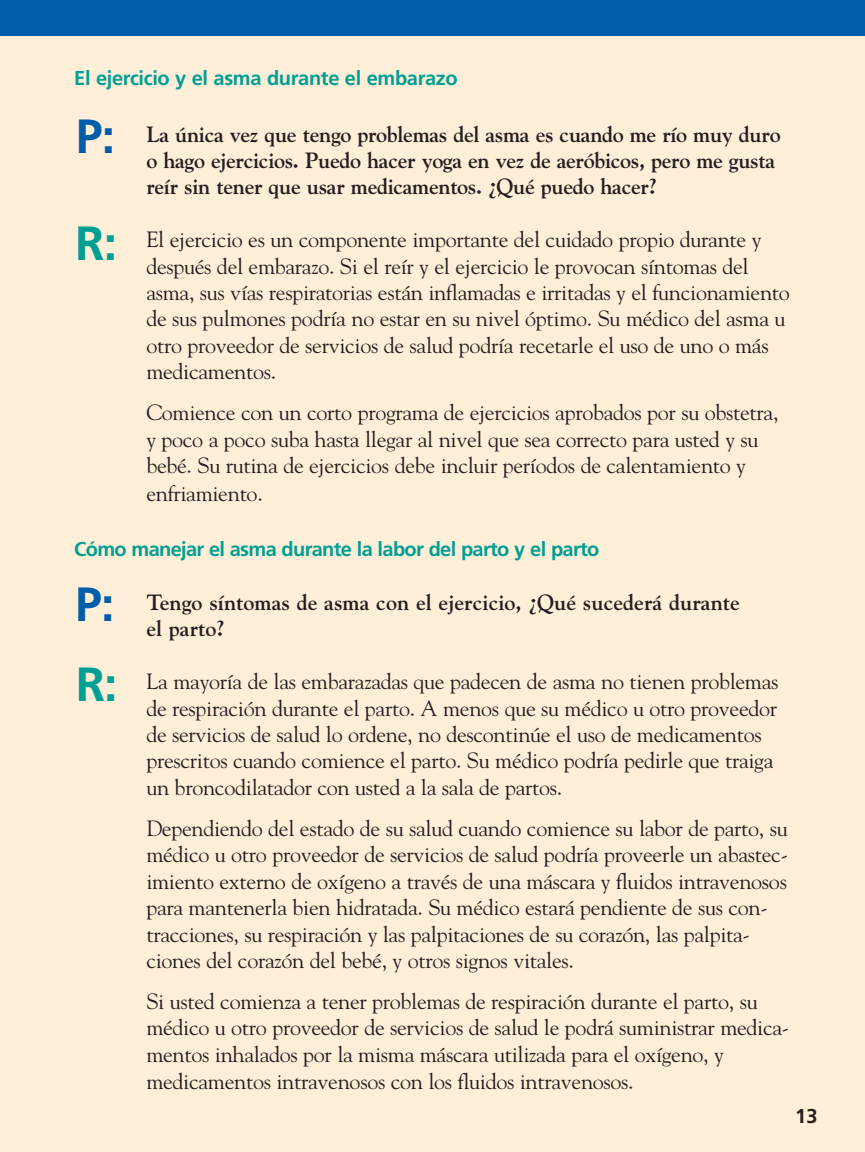
<style>
.page{position:relative;width:865px;height:1152px;background:#fff}
.page>*{position:absolute;margin:0;border:0;box-sizing:border-box;transform-origin:0 0}
.t1{font:700 48px "Frutiger";color:#005daa}
.t2{font:700 48px "Frutiger";color:#009f93}
.t3{font:22px/26.4px "Goudy";letter-spacing:-.015em;color:#231f1f}
.t4{font:700 22px/26.4px "Goudy";letter-spacing:-.015em;color:#231f1f}
.t5{font:700 20px "Frutiger";letter-spacing:-.035em;color:#009f93}
.t6{font:700 20px "Frutiger";letter-spacing:-.015em;color:#009f93}
.t7{font:700 20px "Frutiger";color:#231f1f}
</style>
<div class="page">
<div style="left:0;top:0;width:864px;height:1151px;background:#ffeed8"></div>
<div style="left:0;top:0;width:864px;height:35px;background:#005daa"></div>
<p class="t6" style="left:74px;top:70px;width:385px">El ejercicio y el asma durante el embarazo</p>
<p class="t4" style="left:146px;top:122px;width:635px">La única vez que tengo problemas del asma es cuando me río muy duro o hago ejercicios. Puedo hacer yoga en vez de aeróbicos, pero me gusta reír sin tener que usar medicamentos. ¿Qué puedo hacer?</p>
<p class="t3" style="left:146px;top:228px;width:645px">El ejercicio es un componente importante del cuidado propio durante y después del embarazo. Si el reír y el ejercicio le provocan síntomas del asma, sus vías respiratorias están inflamadas e irritadas y el funcionamiento de sus pulmones podría no estar en su nivel óptimo. Su médico del asma u otro proveedor de servicios de salud podría recetarle el uso de uno o más medicamentos.</p>
<p class="t3" style="left:146px;top:401px;width:633px">Comience con un corto programa de ejercicios aprobados por su obstetra, y poco a poco suba hasta llegar al nivel que sea correcto para usted y su bebé. Su rutina de ejercicios debe incluir períodos de calentamiento y enfriamiento.</p>
<p class="t5" style="left:74px;top:540px;width:526px">Cómo manejar el asma durante la labor del parto y el parto</p>
<p class="t4" style="left:146px;top:591px;width:595px">Tengo síntomas de asma con el ejercicio, ¿Qué sucederá durante el parto?</p>
<p class="t3" style="left:146px;top:670px;width:633px">La mayoría de las embarazadas que padecen de asma no tienen problemas de respiración durante el parto. A menos que su médico u otro proveedor de servicios de salud lo ordene, no descontinúe el uso de medicamentos prescritos cuando comience el parto. Su médico podría pedirle que traiga un broncodilatador con usted a la sala de partos.</p>
<p class="t3" style="left:146px;top:816px;width:643px">Dependiendo del estado de su salud cuando comience su labor de parto, su médico u otro proveedor de servicios de salud podría proveerle un abastec&shy;imiento externo de oxígeno a través de una máscara y fluidos intravenosos para mantenerla bien hidratada. Su médico estará pendiente de sus con&shy;tracciones, su respiración y las palpitaciones de su corazón, las palpita&shy;ciones del corazón del bebé, y otros signos vitales.</p>
<p class="t3" style="left:146px;top:989px;width:644px">Si usted comienza a tener problemas de respiración durante el parto, su médico u otro proveedor de servicios de salud le podrá suministrar medica&shy;mentos inhalados por la misma máscara utilizada para el oxígeno, y medicamentos intravenosos con los fluidos intravenosos.</p>
<h1 class="t1" style="left:76px;top:117px;width:41px">P:</h1>
<h1 class="t2" style="left:75px;top:223px;width:43px">R:</h1>
<h1 class="t1" style="left:75px;top:584px;width:41px">P:</h1>
<h1 class="t2" style="left:76px;top:665px;width:43px">R:</h1>
<p class="t7" style="left:795px;top:1107px;width:24px">13</p>
</div>
